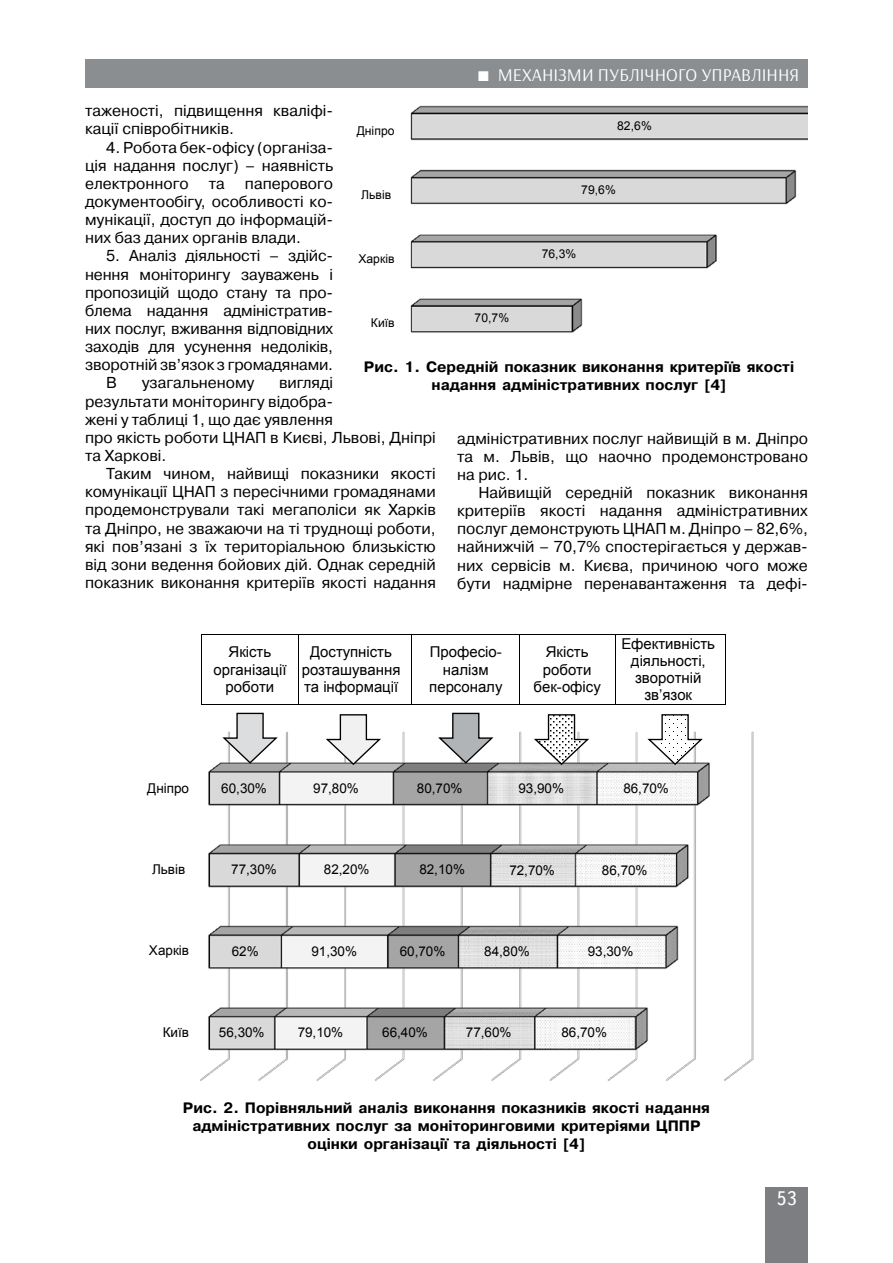
<style>
.page{position:relative;width:893px;height:1263px;background:#fff}
.page>*{position:absolute;margin:0;border:0;box-sizing:border-box;transform-origin:0 0}
.t1{font:19.5px "Ukrainian Text";color:#fff}
.t2{font:18px "Arsenal";color:#fff}
.t3{font:15.75px/18.1px "Pragmatica C";color:#000;text-align:justify}
.t4{font:700 15px/18px "Pragmatica CTT";color:#000;text-align:center}
.t5{font:15px/17.1px "Arial";color:#000;text-align:center}
.t6{font:13.5px "Arial";color:#000}
.t7{font:12.15px "Arial";letter-spacing:.005em;color:#000}
</style>
<div class="page">
<div style="left:765px;top:1187px;width:43px;height:76px;background:#7d7e81"></div>
<div style="left:85px;top:60px;width:723px;height:28px;background:#8b8e90"></div>
<img style="left:200px;top:731px;width:554px;height:350px">
<svg style="left:222px;top:712px;width:57px;height:53px"></svg>
<svg style="left:325px;top:714px;width:58px;height:52px"></svg>
<svg style="left:438px;top:712px;width:57px;height:53px"></svg>
<svg style="left:534px;top:714px;width:57px;height:52px"></svg>
<svg style="left:647px;top:714px;width:57px;height:52px"></svg>
<hr style="left:202px;top:634px;width:96px;height:1px;background:#000">
<hr style="left:299px;top:634px;width:113px;height:1px;background:#000">
<hr style="left:412px;top:634px;width:107px;height:1px;background:#000">
<hr style="left:520px;top:634px;width:95px;height:1px;background:#000">
<hr style="left:615px;top:634px;width:110px;height:1px;background:#000">
<hr style="left:201px;top:634px;width:1px;height:70px;background:#000">
<hr style="left:202px;top:704px;width:96px;height:1px;background:#000">
<hr style="left:298px;top:634px;width:1px;height:70px;background:#000">
<hr style="left:299px;top:704px;width:113px;height:1px;background:#000">
<hr style="left:412px;top:634px;width:1px;height:70px;background:#000">
<hr style="left:412px;top:704px;width:107px;height:1px;background:#000">
<hr style="left:519px;top:634px;width:1px;height:70px;background:#000">
<hr style="left:520px;top:704px;width:95px;height:1px;background:#000">
<hr style="left:615px;top:634px;width:1px;height:70px;background:#000">
<hr style="left:615px;top:704px;width:110px;height:1px;background:#000">
<hr style="left:725px;top:634px;width:1px;height:70px;background:#000">
<img style="left:410px;top:105px;width:398px;height:228px">
<p class="t2" style="left:456px;top:64px;width:139px">ТЕОРІЯ ТА ІСТОРІЯ</p>
<p class="t2" style="left:498px;top:64px;width:303px">МЕХАНІЗМИ ПУБЛІЧНОГО УПРАВЛІННЯ</p>
<p class="t3" style="left:85px;top:102px;width:250px">таженості, підвищення кваліфі&shy;кації співробітників.</p>
<p class="t3" style="left:85px;top:138px;width:250px;text-indent:21px">4. Робота бек-офісу (організа&shy;ція надання послуг) – наявність електронного</p>
<p class="t7" style="left:617px;top:118px;width:36px">82,6%</p>
<p class="t7" style="left:357px;top:123px;width:39px">Дніпро</p>
<p class="t3" style="left:85px;top:174px;width:250px;text-indent:160px">паперового документообігу, особливості ко&shy;мунікації, доступ до інформацій&shy;них баз даних органів влади.</p>
<p class="t3" style="left:106px;top:247px;width:228px">5. Аналіз діяльності – здійс-</p>
<p class="t3" style="left:85px;top:265px;width:250px">нення моніторингу зауважень і</p>
<p class="t3" style="left:85px;top:283px;width:250px">пропозицій щодо стану та про-</p>
<p class="t3" style="left:85px;top:301px;width:250px">блема надання адміністратив-</p>
<p class="t3" style="left:85px;top:320px;width:250px">них послуг, вживання відповідних</p>
<p class="t3" style="left:85px;top:338px;width:250px">заходів для усунення недоліків,</p>
<p class="t3" style="left:85px;top:356px;width:250px">зворотній зв’язок з громадянами.</p>
<p class="t3" style="left:106px;top:374px;width:12px">В</p>
<p class="t3" style="left:142px;top:374px;width:114px">узагальненому</p>
<p class="t3" style="left:209px;top:174px;width:18px">та</p>
<p class="t7" style="left:581px;top:182px;width:36px">79,6%</p>
<p class="t7" style="left:361px;top:187px;width:31px">Львів</p>
<p class="t7" style="left:542px;top:246px;width:36px">76,3%</p>
<p class="t7" style="left:358px;top:251px;width:38px">Харків</p>
<p class="t7" style="left:475px;top:310px;width:36px">70,7%</p>
<p class="t7" style="left:371px;top:315px;width:25px">Київ</p>
<p class="t4" style="left:364px;top:358px;width:432px">Рис. 1. Середній показник виконання критеріїв якості надання адміністративних послуг [4]</p>
<p class="t3" style="left:85px;top:374px;width:352px;text-align:left;text-indent:194px">вигляді<br>результати моніторингу відобра-<br>жені у таблиці 1, що дає уявлення<br>про якість роботи ЦНАП в Києві, Львові, Дніпрі та Харкові.</p>
<p class="t3" style="left:85px;top:465px;width:352px;text-indent:21px">Таким чином, найвищі показники якості комунікації ЦНАП з пересічними громадянами продемонстрували такі мегаполіси як Харків та Дніпро, не зважаючи на ті труднощі роботи, які пов’язані з їх територіальною близькістю від зони ведення бойових дій. Однак середній показник виконання критеріїв якості надання</p>
<p class="t3" style="left:457px;top:429px;width:352px">адміністративних послуг найвищій в м. Дніпро та м. Львів, що наочно продемонстровано на рис. 1.</p>
<p class="t3" style="left:457px;top:483px;width:352px;text-indent:21px">Найвищій середній показник виконання критеріїв якості надання адміністративних послуг демонструють ЦНАП м. Дніпро – 82,6%, найнижчій – 70,7% спостерігається у держав&shy;них сервісів м. Києва, причиною чого може бути надмірне перенавантаження та дефі-</p>
<p class="t5" style="left:214px;top:644px;width:75px">Якість організації роботи</p>
<p class="t5" style="left:302px;top:644px;width:100px">Доступність розташування та інформації</p>
<p class="t5" style="left:429px;top:644px;width:75px">Професіо&shy;налізм персоналу</p>
<p class="t5" style="left:534px;top:644px;width:69px">Якість роботи бек-офісу</p>
<p class="t5" style="left:621px;top:635px;width:95px">Ефективність діяльності, зворотній зв’язок</p>
<p class="t6" style="left:147px;top:779px;width:43px">Дніпро</p>
<p class="t6" style="left:221px;top:779px;width:47px">60,30%</p>
<p class="t6" style="left:313px;top:779px;width:47px">97,80%</p>
<p class="t6" style="left:417px;top:779px;width:47px">80,70%</p>
<p class="t6" style="left:518px;top:779px;width:47px">93,90%</p>
<p class="t6" style="left:623px;top:780px;width:47px">86,70%</p>
<p class="t6" style="left:152px;top:860px;width:34px">Львів</p>
<p class="t6" style="left:231px;top:861px;width:47px">77,30%</p>
<p class="t6" style="left:324px;top:861px;width:47px">82,20%</p>
<p class="t6" style="left:419px;top:861px;width:47px">82,10%</p>
<p class="t6" style="left:509px;top:861px;width:47px">72,70%</p>
<p class="t6" style="left:602px;top:861px;width:47px">86,70%</p>
<p class="t6" style="left:149px;top:942px;width:41px">Харків</p>
<p class="t6" style="left:232px;top:942px;width:28px">62%</p>
<p class="t6" style="left:311px;top:942px;width:47px">91,30%</p>
<p class="t6" style="left:400px;top:942px;width:47px">60,70%</p>
<p class="t6" style="left:484px;top:942px;width:47px">84,80%</p>
<p class="t6" style="left:588px;top:942px;width:47px">93,30%</p>
<p class="t6" style="left:163px;top:1023px;width:28px">Київ</p>
<p class="t6" style="left:219px;top:1023px;width:47px">56,30%</p>
<p class="t6" style="left:298px;top:1023px;width:47px">79,10%</p>
<p class="t6" style="left:382px;top:1023px;width:47px">66,40%</p>
<p class="t6" style="left:466px;top:1023px;width:47px">77,60%</p>
<p class="t6" style="left:561px;top:1023px;width:47px">86,70%</p>
<p class="t4" style="left:183px;top:1099px;width:528px">Рис. 2. Порівняльний аналіз виконання показників якості надання адміністративних послуг за моніторинговими критеріями ЦППР оцінки організації та діяльності [4]</p>
<p class="t1" style="left:776px;top:1188px;width:22px">53</p>
</div>
